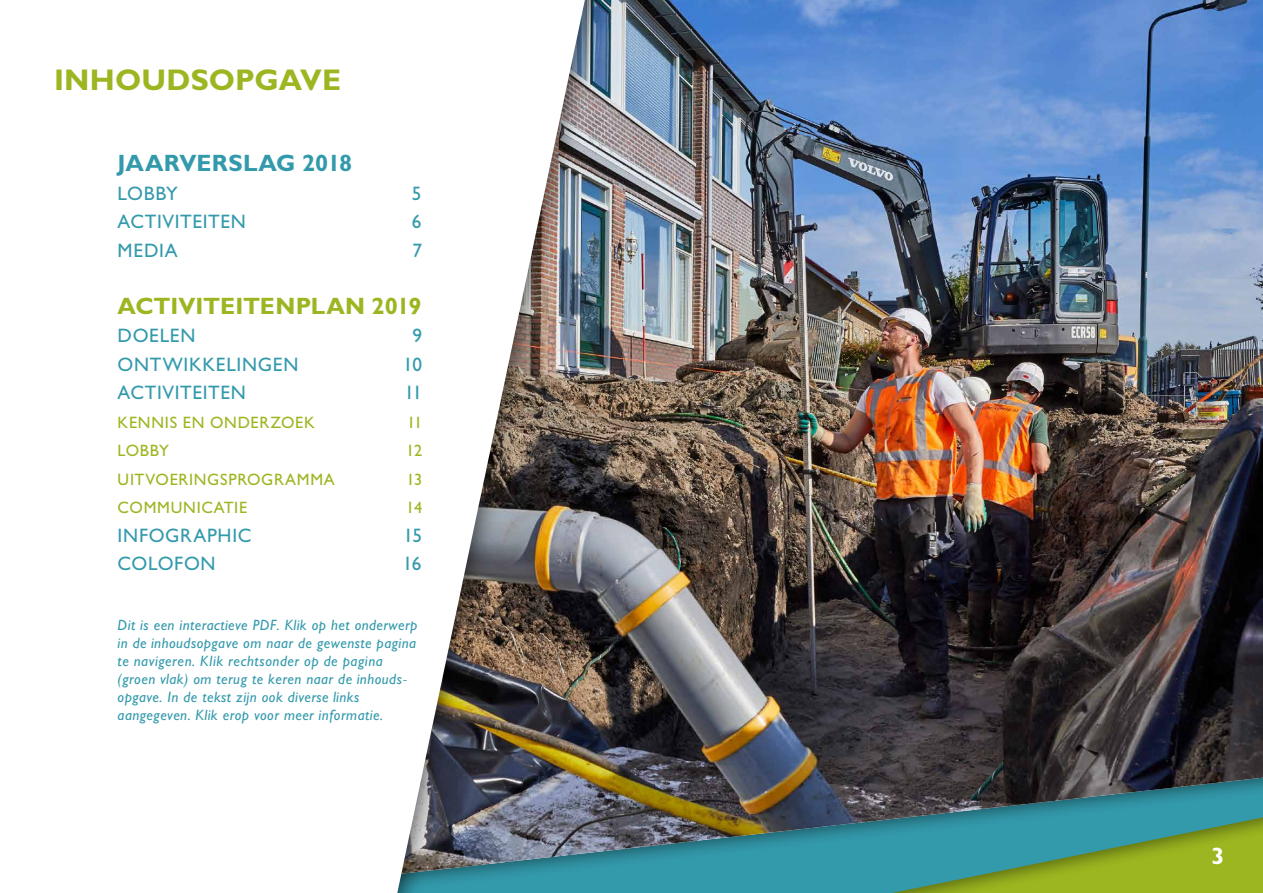
<style>
.page{position:relative;width:1263px;height:893px;background:#fff}
.page>*{position:absolute;margin:0;border:0;box-sizing:border-box;transform-origin:0 0}
.t1{font:700 30px "Gill Sans";letter-spacing:.005em;color:#9bb620}
.t2{font:700 23.7px "Gill Sans";letter-spacing:-.005em;color:#9bb620}
.t3{font:700 23.7px "Gill Sans";letter-spacing:.005em;color:#339aac}
.t4{font:700 23.7px "Gill Sans";color:#fff}
.t5{font:19.5px "Gill Sans";letter-spacing:.035em;color:#339aac}
.t6{font:16.5px "Gill Sans";letter-spacing:.04em;color:#9bb620}
.t7{font:italic 15px/18px "Gill Sans";letter-spacing:.03em;color:#339aac}
</style>
<div class="page">
<img style="left:618px;top:0;width:645px;height:893px">
<div style="left:0;top:0;width:618px;height:893px;background:#000;opacity:.54"></div>
<svg style="left:0;top:0;width:585px;height:893px"></svg>
<h1 class="t1" style="left:54px;top:62px;width:289px">INHOUDSOPGAVE</h1>
<h2 class="t3" style="left:118px;top:149px;width:236px">JAARVERSLAG 2018</h2>
<h3 class="t5" style="left:118px;top:182px;width:62px">LOBBY</h3>
<h3 class="t5" style="left:412px;top:182px;width:11px">5</h3>
<h3 class="t5" style="left:118px;top:210px;width:130px">ACTIVITEITEN</h3>
<h3 class="t5" style="left:412px;top:210px;width:11px">6</h3>
<h3 class="t5" style="left:118px;top:239px;width:61px">MEDIA</h3>
<h3 class="t5" style="left:412px;top:239px;width:11px">7</h3>
<h2 class="t2" style="left:118px;top:291px;width:305px">ACTIVITEITENPLAN 2019</h2>
<h3 class="t5" style="left:118px;top:324px;width:79px">DOELEN</h3>
<h3 class="t5" style="left:412px;top:324px;width:11px">9</h3>
<h3 class="t5" style="left:118px;top:353px;width:182px">ONTWIKKELINGEN</h3>
<h3 class="t5" style="left:403px;top:353px;width:21px">10</h3>
<h3 class="t5" style="left:118px;top:381px;width:130px">ACTIVITEITEN</h3>
<h3 class="t5" style="left:405px;top:381px;width:19px">11</h3>
<p class="t6" style="left:118px;top:412px;width:199px">KENNIS EN ONDERZOEK</p>
<p class="t6" style="left:407px;top:412px;width:17px">11</p>
<p class="t6" style="left:118px;top:441px;width:53px">LOBBY</p>
<p class="t6" style="left:406px;top:441px;width:17px">12</p>
<p class="t6" style="left:118px;top:469px;width:219px">UITVOERINGSPROGRAMMA</p>
<p class="t6" style="left:406px;top:469px;width:17px">13</p>
<p class="t6" style="left:118px;top:498px;width:131px">COMMUNICATIE</p>
<p class="t6" style="left:406px;top:498px;width:17px">14</p>
<h3 class="t5" style="left:118px;top:524px;width:135px">INFOGRAPHIC</h3>
<h3 class="t5" style="left:403px;top:524px;width:20px">15</h3>
<h3 class="t5" style="left:118px;top:552px;width:100px">COLOFON</h3>
<h3 class="t5" style="left:403px;top:552px;width:20px">16</h3>
<p class="t7" style="left:118px;top:616px;width:301px">Dit is een interactieve PDF. Klik op het onderwerp in de inhoudsopgave om naar de gewenste pagina te navigeren. Klik rechtsonder op de pagina (groen vlak) om terug te keren naar de inhouds&shy;opgave. In de tekst zijn ook diverse links aangegeven. Klik erop voor meer informatie.</p>
<h2 class="t4" style="left:1211px;top:842px;width:15px">3</h2>
</div>
